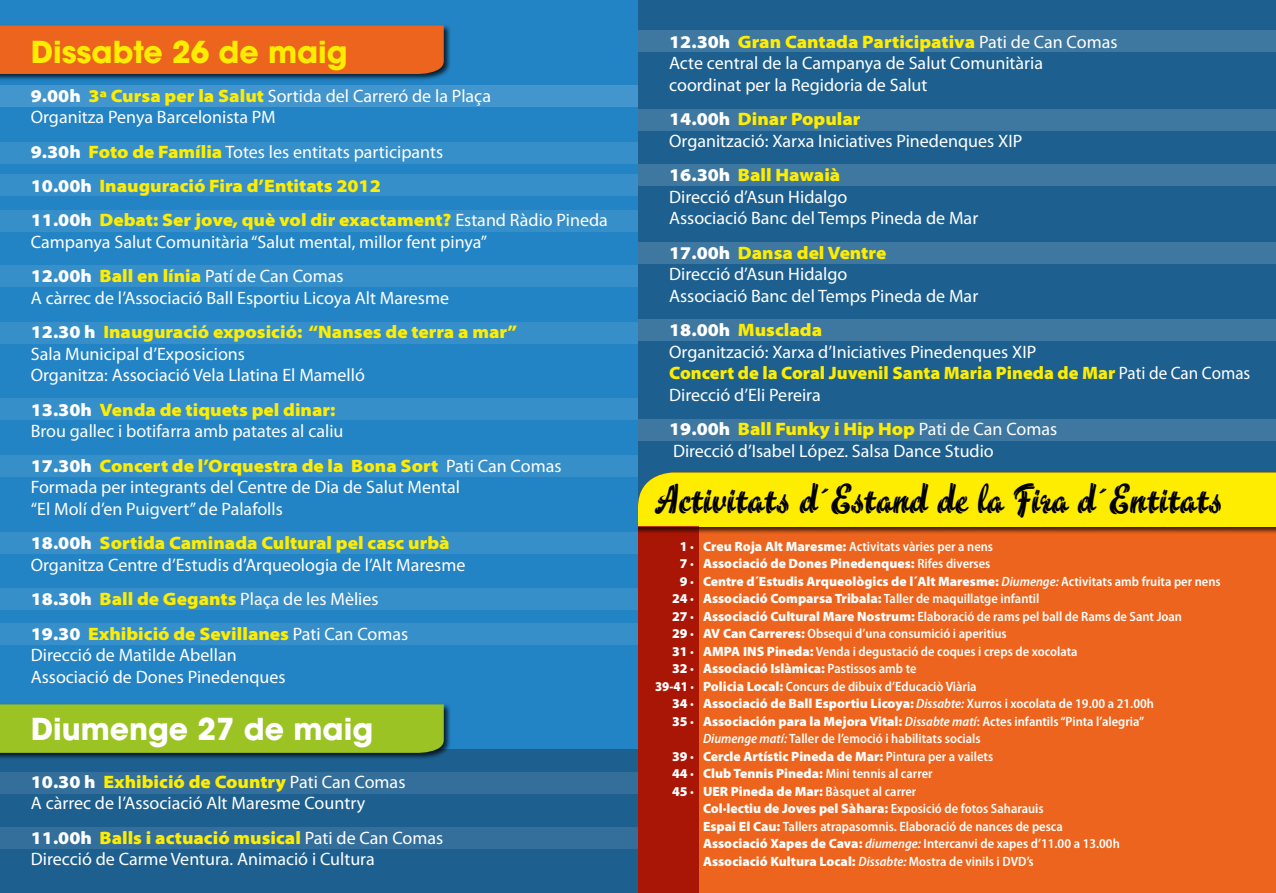
<style>
.page{position:relative;width:1276px;height:893px;background:#fff}
.page>*{position:absolute;margin:0;border:0;box-sizing:border-box;transform-origin:0 0}
.t1{font:46.35px "Flamme Std";color:#000}
.t2{font:700 30px "ITC Avant Garde Std";color:#ffed00}
.t3{font:700 30px "ITC Avant Garde Std";color:#fff}
.t4{font:18px/21.6px "Myriad Pro";color:#fff}
.t5{font:900 semi-expanded 18px/34.3px "Myriad Pro";color:#ffed00}
.t6{font:900 13.5px "Myriad Pro";color:#fff}
.t7{font:600 semi-condensed 13.5px "Myriad Pro";color:#fff}
.s1{font-weight:900;font-stretch:semi-expanded}
.s2{font-weight:900;font-stretch:semi-expanded;color:#ffed00}
.s3{color:#fff}
.s4{font-weight:400;font-stretch:normal;color:#fff}
.s5{font-weight:900;font-stretch:normal}
.s6{font-weight:600;font-stretch:semi-condensed}
.s7{font-weight:600;font-style:italic;font-stretch:semi-condensed}
.s8{font-style:italic}
</style>
<div class="page">
<div style="left:0;top:0;width:638px;height:893px;background:#2283c5"></div>
<div style="left:638px;top:0;width:638px;height:551px;background:#1d6090"></div>
<div style="left:0;top:749px;width:638px;height:144px;background:#1d6090"></div>
<div style="left:698px;top:534px;width:578px;height:359px;background:#ec641d"></div>
<div style="left:638px;top:472px;width:638px;height:62px;background:#000;opacity:.75"></div>
<div style="left:638px;top:472px;width:638px;height:54px;background:#ffed00"></div>
<div style="left:638px;top:526px;width:60px;height:367px;background:#aa1606"></div>
<div style="left:638px;top:30px;width:638px;height:21px;background:#3e77a0"></div>
<div style="left:0;top:142px;width:638px;height:22px;background:#378fca"></div>
<div style="left:0;top:174px;width:638px;height:22px;background:#378fca"></div>
<div style="left:0;top:265px;width:638px;height:21px;background:#378fca"></div>
<div style="left:0;top:210px;width:638px;height:22px;background:#378fca"></div>
<div style="left:0;top:322px;width:638px;height:21px;background:#378fca"></div>
<div style="left:0;top:398px;width:638px;height:22px;background:#378fca"></div>
<div style="left:0;top:455px;width:638px;height:22px;background:#378fca"></div>
<div style="left:0;top:532px;width:638px;height:21px;background:#378fca"></div>
<div style="left:0;top:588px;width:638px;height:21px;background:#378fca"></div>
<div style="left:0;top:623px;width:638px;height:21px;background:#378fca"></div>
<div style="left:0;top:772px;width:638px;height:21px;background:#336f9a"></div>
<div style="left:0;top:828px;width:638px;height:21px;background:#336f9a"></div>
<div style="left:638px;top:110px;width:638px;height:21px;background:#3e77a0"></div>
<div style="left:638px;top:164px;width:638px;height:22px;background:#3e77a0"></div>
<div style="left:638px;top:243px;width:638px;height:21px;background:#3e77a0"></div>
<div style="left:638px;top:319px;width:638px;height:22px;background:#3e77a0"></div>
<div style="left:638px;top:420px;width:638px;height:21px;background:#3e77a0"></div>
<div style="left:0;top:24px;width:451px;height:58px;background:#000;opacity:.75"></div>
<div style="left:0;top:26px;width:444px;height:48px;background:#ec641d"></div>
<div style="left:0;top:703px;width:451px;height:57px;background:#000;opacity:.75"></div>
<div style="left:0;top:704px;width:444px;height:49px;background:#9bc324"></div>
<div style="left:0;top:85px;width:638px;height:21px;background:#4295cd"></div>
<h2 class="t2" style="left:31px;top:32px;width:318px">Dissabte 26 de maig</h2>
<p class="t4" style="left:31px;top:84px;width:462px"><span class="s1">9.00h</span> <span class="s2">3ª Cursa per la Salut</span> Sortida del Carreró de la Plaça<br>Organitza Penya Barcelonista PM</p>
<p class="t5" style="left:31px;top:134px;width:578px"><span class="s3">9.30h</span> Foto de Família <span class="s4">Totes les entitats participants<br></span><span class="s3">10.00h</span> Inauguració Fira d’Entitats 2012<br><span class="s3">11.00h</span> Debat: Ser jove, què vol dir exactament? <span class="s4">Estand Ràdio Pineda</span></p>
<p class="t4" style="left:31px;top:224px;width:458px;line-height:34.3px">Campanya Salut Comunitària “Salut mental, millor fent pinya”<br><span class="s1">12.00h</span> <span class="s2">Ball en línia</span> Patí de Can Comas</p>
<p class="t4" style="left:31px;top:280px;width:488px;line-height:34.3px">A càrrec de l’Associació Ball Esportiu Licoya Alt Maresme<br><span class="s1">12.30 h</span> <span class="s2">Inauguració exposició: “Nanses de terra a mar”</span></p>
<p class="t4" style="left:31px;top:343px;width:336px">Sala Municipal d’Exposicions<br>Organitza: Associació Vela Llatina El Mamelló</p>
<p class="t4" style="left:31px;top:399px;width:314px"><span class="s1">13.30h</span> <span class="s2">Venda de tiquets pel dinar:<br></span>Brou gallec i botifarra amb patates al caliu</p>
<p class="t4" style="left:31px;top:455px;width:532px"><span class="s1">17.30h</span> <span class="s2">Concert de l’Orquestra de la Bona Sort</span> Pati Can Comas<br>Formada per integrants del Centre de Dia de Salut Mental<br>“El Molí d’en Puigvert” de Palafolls</p>
<p class="t4" style="left:31px;top:532px;width:436px"><span class="s1">18.00h</span> <span class="s2">Sortida Caminada Cultural pel casc urbà<br></span>Organitza Centre d’Estudis d’Arqueologia de l’Alt Maresme</p>
<p class="t5" style="left:31px;top:581px;width:379px"><span class="s3">18.30h</span> Ball de Gegants <span class="s4">Plaça de les Mèlies<br></span><span class="s3">19.30</span> Exhibició de Sevillanes <span class="s4">Pati Can Comas</span></p>
<p class="t4" style="left:31px;top:644px;width:256px">Direcció de Matilde Abellan<br>Associació de Dones Pinedenques</p>
<h2 class="t3" style="left:31px;top:710px;width:344px">Diumenge 27 de maig</h2>
<p class="t4" style="left:31px;top:771px;width:376px"><span class="s1">10.30 h</span> <span class="s2">Exhibició de Country</span> Pati Can Comas<br>A càrrec de l’Associació Alt Maresme Country</p>
<p class="t4" style="left:31px;top:827px;width:414px"><span class="s1">11.00h</span> <span class="s2">Balls i actuació musical</span> Pati de Can Comas<br>Direcció de Carme Ventura. Animació i Cultura</p>
<p class="t4" style="left:669px;top:30px;width:450px"><span class="s1">12.30h</span> <span class="s2">Gran Cantada Participativa</span> Pati de Can Comas<br>Acte central de la Campanya de Salut Comunitària coordinat per la Regidoria de Salut</p>
<p class="t4" style="left:669px;top:108px;width:355px"><span class="s1">14.00h</span> <span class="s2">Dinar Popular<br></span>Organització: Xarxa Iniciatives Pinedenques XIP</p>
<p class="t4" style="left:669px;top:164px;width:310px"><span class="s1">16.30h</span> <span class="s2">Ball Hawaià<br></span>Direcció d’Asun Hidalgo<br>Associació Banc del Temps Pineda de Mar</p>
<p class="t4" style="left:669px;top:241px;width:310px"><span class="s1">17.00h</span> <span class="s2">Dansa del Ventre<br></span>Direcció d’Asun Hidalgo<br>Associació Banc del Temps Pineda de Mar</p>
<p class="t4" style="left:669px;top:319px;width:583px"><span class="s1">18.00h</span> <span class="s2">Musclada<br></span>Organització: Xarxa d’Iniciatives Pinedenques XIP<br><span class="s2">Concert de la Coral Juvenil Santa Maria Pineda de Mar</span> Pati de Can Comas Direcció d’Eli Pereira</p>
<p class="t4" style="left:669px;top:418px;width:390px"><span class="s1">19.00h</span> <span class="s2">Ball Funky i Hip Hop</span> Pati de Can Comas<br>Direcció d’Isabel López. Salsa Dance Studio</p>
<h1 class="t1" style="left:656px;top:475px;width:568px">Activitats d´Estand de la Fira d´Entitats</h1>
<p class="t7" style="left:680px;top:538px;width:315px"><span class="s5">1 · Creu Roja Alt Maresme:</span> Activitats vàries per a nens</p>
<p class="t6" style="left:680px;top:555px;width:312px">7 · Associació de Dones Pinedenques: <span class="s6">Rifes diverses</span></p>
<p class="t6" style="left:680px;top:572px;width:542px">9 · Centre d´Estudis Arqueològics de l´Alt Maresme: <span class="s7">Diumenge:</span> <span class="s6">Activitats amb fruita per nens</span></p>
<p class="t6" style="left:672px;top:590px;width:369px">24 · Associació Comparsa Tribala: <span class="s6">Taller de maquillatge infantil</span></p>
<p class="t7" style="left:672px;top:608px;width:511px"><span class="s5">27 · Associació Cultural Mare Nostrum:</span> Elaboració de rams pel ball de Rams de Sant Joan</p>
<p class="t7" style="left:672px;top:625px;width:336px"><span class="s5">29 · AV Can Carreres:</span> Obsequi d’una consumició i aperitius</p>
<p class="t7" style="left:672px;top:643px;width:407px"><span class="s5">31 · AMPA INS Pineda:</span> Venda i degustació de coques i creps de xocolata</p>
<p class="t6" style="left:672px;top:660px;width:246px">32 · Associació Islàmica: <span class="s6">Pastissos amb te</span></p>
<p class="t7" style="left:655px;top:678px;width:323px"><span class="s5">39-41 · Policia Local:</span> Concurs de dibuix d’Educaciò Viària</p>
<p class="t6" style="left:672px;top:695px;width:483px">34 · Associació de Ball Esportiu Licoya: <span class="s7">Dissabte:</span> <span class="s6">Xurros i xocolata de 19.00 a 21.00h</span></p>
<p class="t6" style="left:672px;top:712px;width:474px">35 · Associación para la Mejora Vital: <span class="s7">Dissabte matí</span><span class="s6">: Actes infantils “Pinta l’alegria”</span></p>
<p class="t7" style="left:703px;top:730px;width:279px"><span class="s8">Diumenge matí:</span> Taller de l’emoció i habilitats socials</p>
<p class="t6" style="left:672px;top:747px;width:323px">39 · Cercle Artístic Pineda de Mar: <span class="s6">Pintura per a vailets</span></p>
<p class="t6" style="left:672px;top:765px;width:262px">44 · Club Tennis Pineda: <span class="s6">Mini tennis al carrer</span></p>
<p class="t6" style="left:672px;top:782px;width:246px">45 · UER Pineda de Mar: <span class="s6">Bàsquet al carrer</span></p>
<p class="t6" style="left:703px;top:799px;width:342px">Col·lectiu de Joves pel Sàhara: <span class="s6">Exposició de fotos Saharauis</span></p>
<p class="t7" style="left:703px;top:818px;width:361px"><span class="s5">Espai El Cau:</span> Tallers atrapasomnis. Elaboració de nances de pesca</p>
<p class="t7" style="left:703px;top:835px;width:418px"><span class="s5">Associació Xapes de Cava:</span> <span class="s8">diumenge:</span> Intercanvi de xapes d’11.00 a 13.00h</p>
<p class="t6" style="left:703px;top:852px;width:332px">Associació Kultura Local: <span class="s7">Dissabte:</span> <span class="s6">Mostra de vinils i DVD’s</span></p>
</div>
